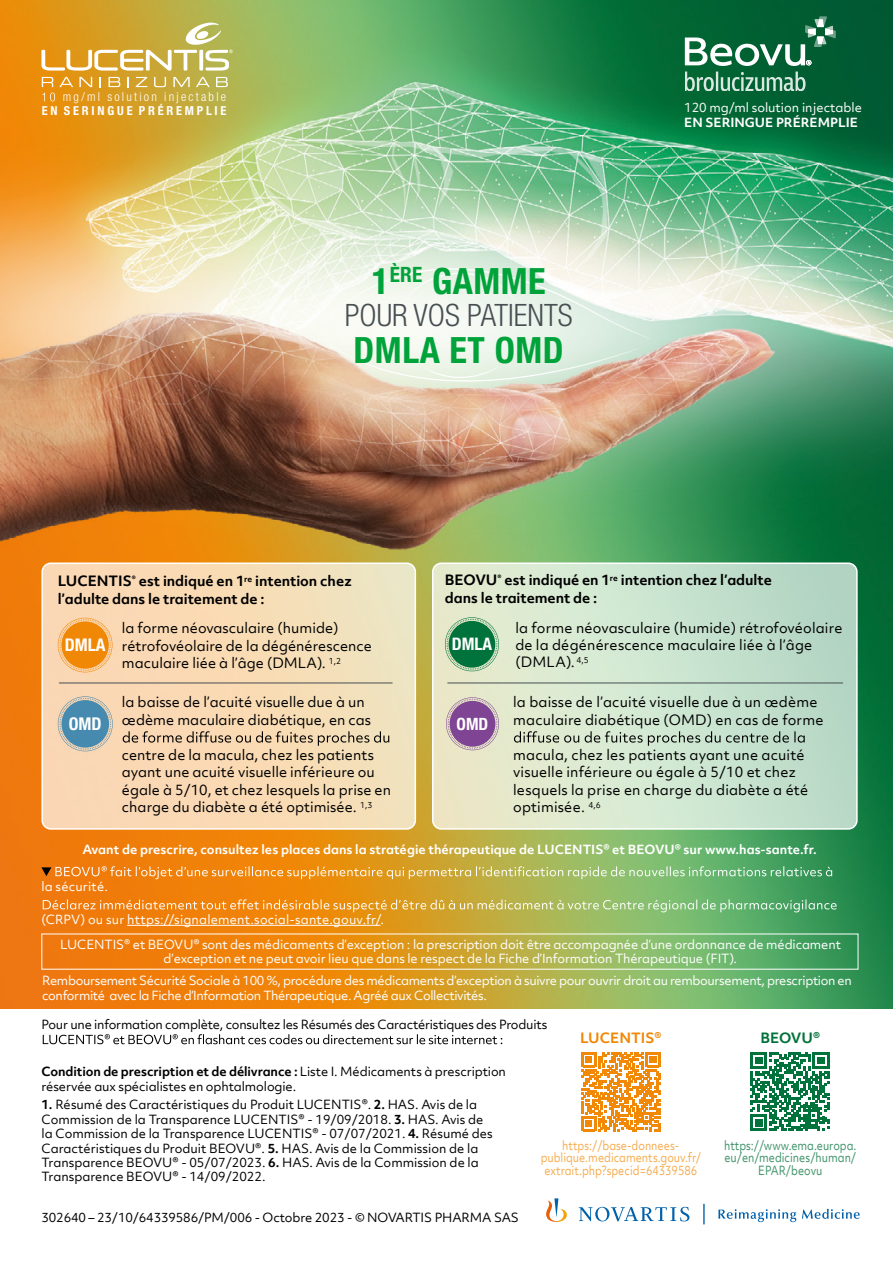
<style>
.page{position:relative;width:893px;height:1263px;background:#fff}
.page>*{position:absolute;margin:0;border:0;box-sizing:border-box;transform-origin:0 0}
.t1{font:700 condensed 36.3px "Helvetica Neue LT Std";letter-spacing:.015em;color:#00a23a}
.t2{font:300 condensed 30.9px "Helvetica Neue LT Std";color:#474f53}
.t3{font:700 condensed 17.55px "Helvetica Neue LT Std";color:#fff}
.t4{font:700 condensed 17.25px "Helvetica Neue LT Std";color:#fff}
.t5{font:700 condensed 16.95px "Helvetica Neue LT Std";color:#fff}
.t6{font:13.65px/17.4px "Objektiv Mk 2";color:#000}
.t7{font:700 13.65px/17.4px "Objektiv Mk 2";letter-spacing:-.005em;color:#000}
.t8{font:700 13.65px "Objektiv Mk 2";color:#f18806}
.t9{font:700 13.65px "Objektiv Mk 2";letter-spacing:-.005em;color:#00723b}
.t10{font:300 condensed 12.45px "Helvetica Neue LT Std";letter-spacing:.18em;color:#fff}
.t11{font:700 condensed 12.45px "Helvetica Neue LT Std";letter-spacing:.225em;color:#fff}
.t12{font:12.15px/14.4px "Objektiv Mk 2";color:#000}
.t13{font:12.15px/14.4px "Objektiv Mk 2";letter-spacing:-.01em;color:#fff;text-align:center}
.t14{font:12.15px/14.4px "Objektiv Mk 2";letter-spacing:-.03em;color:#fff}
.t15{font:700 12.15px "Objektiv Mk 2";color:#fff}
.t16{font:12.15px/12.1px "Objektiv Mk 2";color:#f5ac4f;text-align:center;scale:.85 1}
.t17{font:12.15px "Objektiv Mk 2";letter-spacing:-.02em;color:#000}
.t18{font:12.15px "Objektiv Mk 2";letter-spacing:.015em;color:#fff}
.t19{font:12.15px/12.1px "Objektiv Mk 2";color:#3f9369;text-align:center;scale:.85 1}
.s1{font-weight:700}
</style>
<div class="page">
<img style="left:0;top:0;width:893px;height:1009px">
<svg style="left:318px;top:240px;width:335px;height:166px"></svg>
<svg style="left:718px;top:1209px;width:78px;height:13px"></svg>
<svg style="left:802px;top:1209px;width:58px;height:10px"></svg>
<svg style="left:546px;top:1198px;width:21px;height:24px"></svg>
<svg style="left:579px;top:1207px;width:110px;height:14px"></svg>
<hr style="left:703px;top:1204px;width:2px;height:20px;background:#0061ab">
<svg style="left:43px;top:1034px;width:459px;height:10px"></svg>
<svg style="left:685px;top:72px;width:120px;height:19px;background:#4f9271"></svg>
<svg style="left:685px;top:16px;width:151px;height:50px"></svg>
<svg style="left:42px;top:77px;width:11px;height:10px"></svg>
<svg style="left:59px;top:77px;width:14px;height:10px"></svg>
<svg style="left:79px;top:77px;width:13px;height:10px"></svg>
<svg style="left:109px;top:77px;width:11px;height:10px"></svg>
<svg style="left:136px;top:77px;width:11px;height:10px"></svg>
<svg style="left:154px;top:77px;width:12px;height:10px"></svg>
<svg style="left:173px;top:77px;width:17px;height:10px"></svg>
<svg style="left:196px;top:77px;width:14px;height:10px"></svg>
<svg style="left:216px;top:77px;width:12px;height:10px"></svg>
<svg style="left:41px;top:23px;width:192px;height:48px;background:#d6b456"></svg>
<svg style="left:42px;top:93px;width:13px;height:8px"></svg>
<div style="left:433px;top:563px;width:424px;height:266px;background:linear-gradient(to right,#edeed0,#b4daca);border-radius:9px"></div>
<div style="left:432px;top:562px;width:426px;height:268px;border:2px solid #fff;border-radius:9px"></div>
<div style="left:42px;top:563px;width:373px;height:266px;background:linear-gradient(to right,#fdd5b1,#f1e2bd);border-radius:9px"></div>
<div style="left:41px;top:562px;width:375px;height:268px;border:2px solid #fff;border-radius:9px"></div>
<svg style="left:58px;top:618px;width:54px;height:54px"></svg>
<div style="left:61px;top:621px;width:48px;height:48px;background:#f18805;border-radius:50%"></div>
<svg style="left:123px;top:731px;width:266px;height:15px;background:#ceb697"></svg>
<svg style="left:58px;top:696px;width:55px;height:55px"></svg>
<div style="left:61px;top:700px;width:48px;height:48px;background:#478aaf;border-radius:50%"></div>
<hr style="left:59px;top:683px;width:333px;height:1px;background:#474f53">
<svg style="left:445px;top:617px;width:54px;height:54px"></svg>
<div style="left:449px;top:621px;width:46px;height:47px;background:#00723b;border-radius:50%"></div>
<svg style="left:514px;top:731px;width:291px;height:15px;background:#afc0ae"></svg>
<svg style="left:446px;top:697px;width:53px;height:53px"></svg>
<div style="left:450px;top:701px;width:45px;height:46px;background:#7f4594;border-radius:50%"></div>
<hr style="left:448px;top:683px;width:395px;height:1px;background:#474f53">
<hr style="left:127px;top:925px;width:253px;height:1px;background:#fff">
<svg style="left:41px;top:866px;width:791px;height:13px;background:#c2ab56"></svg>
<svg style="left:43px;top:899px;width:794px;height:13px;background:#c4ac57"></svg>
<svg style="left:581px;top:1052px;width:79px;height:79px"></svg>
<svg style="left:750px;top:1052px;width:79px;height:79px"></svg>
<p class="t10" style="left:63px;top:90px;width:165px">mg/ml solution injectable</p>
<p class="t11" style="left:42px;top:103px;width:186px">EN SERINGUE PRÉREMPLIE</p>
<h1 class="t1" style="left:372px;top:259px;width:175px">1<sup>ÈRE</sup> GAMME</h1>
<h2 class="t2" style="left:345px;top:297px;width:229px">POUR VOS PATIENTS</h2>
<h1 class="t1" style="left:354px;top:328px;width:212px">DMLA ET OMD</h1>
<p class="t13" style="left:684px;top:100px;width:179px">120 mg/ml solution injectable</p>
<p class="t15" style="left:684px;top:114px;width:175px">EN SERINGUE PRÉREMPLIE</p>
<p class="t7" style="left:58px;top:572px;width:295px">LUCENTIS<sup>®</sup> est indiqué en 1<sup>re</sup> intention chez l’adulte dans le traitement de :</p>
<p class="t6" style="left:122px;top:619px;width:251px">la forme néovasculaire (humide) rétrofovéolaire de la dégénérescence maculaire liée à l’âge (DMLA). <sup>1,2</sup></p>
<p class="t3" style="left:65px;top:634px;width:42px">DMLA</p>
<p class="t3" style="left:69px;top:713px;width:34px">OMD</p>
<p class="t6" style="left:122px;top:693px;width:251px">la baisse de l’acuité visuelle due à un œdème maculaire diabétique, en cas</p>
<p class="t6" style="left:122px;top:746px;width:271px">centre de la macula, chez les patients ayant une acuité visuelle inférieure ou égale à 5/10, et chez lesquels la prise en charge du diabète a été optimisée. <sup>1,3</sup></p>
<p class="t7" style="left:445px;top:571px;width:328px">BEOVU<sup>®</sup> est indiqué en 1<sup>re</sup> intention chez l’adulte dans le traitement de :</p>
<p class="t6" style="left:515px;top:619px;width:329px">la forme néovasculaire (humide) rétrofovéolaire de la dégénérescence maculaire liée à l’âge (DMLA). <sup>4,5</sup></p>
<p class="t4" style="left:452px;top:633px;width:42px">DMLA</p>
<p class="t5" style="left:457px;top:713px;width:33px">OMD</p>
<p class="t6" style="left:513px;top:693px;width:312px">la baisse de l’acuité visuelle due à un œdème maculaire diabétique (OMD) en cas de forme</p>
<p class="t6" style="left:513px;top:746px;width:297px">macula, chez les patients ayant une acuité visuelle inférieure ou égale à 5/10 et chez lesquels la prise en charge du diabète a été optimisée. <sup>4,6</sup></p>
<p class="t15" style="left:82px;top:840px;width:736px">Avant de prescrire, consultez les places dans la stratégie thérapeutique de LUCENTIS® et BEOVU® sur www.has-sante.fr.</p>
<p class="t18" style="left:41px;top:878px;width:68px">la sécurité.</p>
<p class="t18" style="left:41px;top:911px;width:344px">(CRPV) ou sur https://signalement.social-sante.gouv.fr/.</p>
<p class="t13" style="left:60px;top:937px;width:782px">LUCENTIS® et BEOVU® sont des médicaments d’exception : la prescription doit être accompagnée d’une ordonnance de médicament d’exception et ne peut avoir lieu que dans le respect de la Fiche d’Information Thérapeutique (FIT).</p>
<p class="t14" style="left:42px;top:973px;width:811px">Remboursement Sécurité Sociale à 100 %, procédure des médicaments d’exception à suivre pour ouvrir droit au remboursement, prescription en conformité avec la Fiche d’Information Thérapeutique. Agréé aux Collectivités.</p>
<p class="t17" style="left:41px;top:1016px;width:507px">Pour une information complète, consultez les Résumés des Caractéristiques des Produits</p>
<p class="t8" style="left:580px;top:1028px;width:83px">LUCENTIS®</p>
<p class="t12" style="left:41px;top:1064px;width:466px"><span class="s1">Condition de prescription et de délivrance :</span> Liste I. Médicaments à prescription réservée aux spécialistes en ophtalmologie.</p>
<p class="t12" style="left:41px;top:1097px;width:453px"><span class="s1">1.</span> Résumé des Caractéristiques du Produit LUCENTIS®. <span class="s1">2.</span> HAS. Avis de la Commission de la Transparence LUCENTIS® - 19/09/2018. <span class="s1">3.</span> HAS. Avis de la Commission de la Transparence LUCENTIS® - 07/07/2021. <span class="s1">4.</span> Résumé des Caractéristiques du Produit BEOVU®. <span class="s1">5.</span> HAS. Avis de la Commission de la Transparence BEOVU® - 05/07/2023. <span class="s1">6.</span> HAS. Avis de la Commission de la Transparence BEOVU® - 14/09/2022.</p>
<p class="t12" style="left:41px;top:1210px;width:479px">302640 – 23/10/64339586/PM/006 - Octobre 2023 - © NOVARTIS PHARMA SAS</p>
<p class="t16" style="left:541px;top:1139px;width:190px">https://base-donnees&shy;publique.medicaments.gouv.fr/ extrait.php?specid=64339586</p>
<p class="t9" style="left:760px;top:1028px;width:61px">BEOVU®</p>
<p class="t19" style="left:724px;top:1139px;width:157px">https://www.ema.europa. eu/en/medicines/human/<br>EPAR/beovu</p>
</div>
